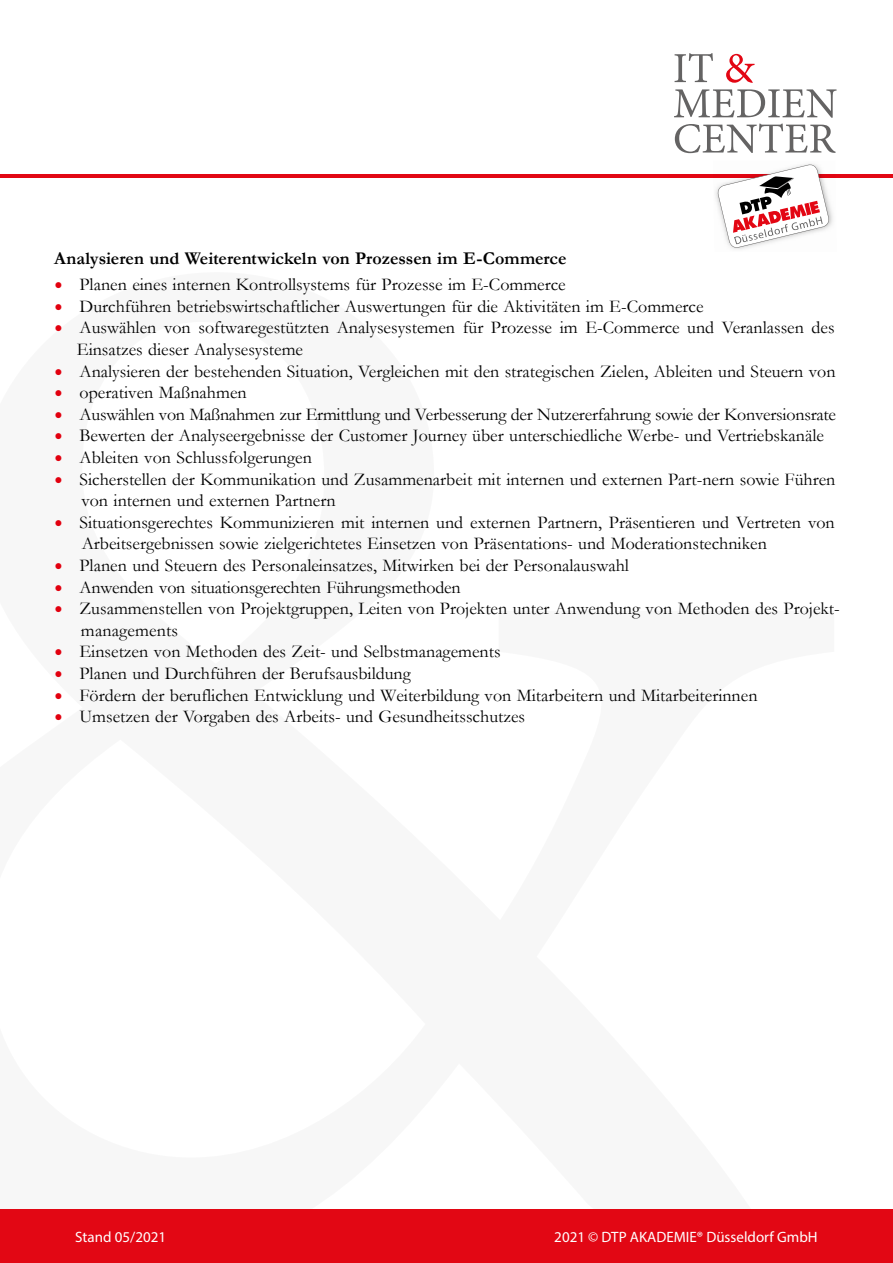
<style>
.page{position:relative;width:893px;height:1263px;background:#fff}
.page>*{position:absolute;margin:0;border:0;box-sizing:border-box;transform-origin:0 0}
.t1{font:18px/21.6px "Garamond";color:#000}
.t2{font:700 18px "Garamond";color:#000}
.t3{font:15px "Myriad Pro";color:#fff}
.s1{font-family:"Minion Pro";font-size:22.5px;color:#e2000f}
</style>
<div class="page">
<hr style="left:0;top:174px;width:893px;height:4px;background:#e20714">
<svg style="left:675px;top:124px;width:161px;height:29px"></svg>
<svg style="left:674px;top:89px;width:162px;height:29px"></svg>
<svg style="left:726px;top:54px;width:28px;height:29px"></svg>
<svg style="left:675px;top:53px;width:38px;height:29px"></svg>
<img style="left:715px;top:192px;width:118px;height:34px">
<svg style="left:716px;top:164px;width:114px;height:85px"></svg>
<div style="left:0;top:1210px;width:893px;height:53px;background:#e20714"></div>
<p class="t2" style="left:54px;top:246px;width:514px">Analysieren und Weiterentwickeln von Prozessen im E-Commerce</p>
<p class="t1" style="left:54px;top:273px;width:513px"><span class="s1">•</span> Planen eines internen Kontrollsystems für Prozesse im E-Commerce</p>
<p class="t1" style="left:54px;top:295px;width:651px"><span class="s1">•</span> Durchführen betriebswirtschaftlicher Auswertungen für die Aktivitäten im E-Commerce</p>
<p class="t1" style="left:77px;top:316px;width:759px;text-indent:-23px"><span class="s1">•</span> Auswählen von softwaregestützten Analysesystemen für Prozesse im E-Commerce und Veranlassen des<br>Einsatzes dieser Analysesysteme</p>
<p class="t1" style="left:54px;top:360px;width:783px"><span class="s1">•</span> Analysieren der bestehenden Situation, Vergleichen mit den strategischen Zielen, Ableiten und Steuern von</p>
<p class="t1" style="left:54px;top:381px;width:194px"><span class="s1">•</span> operativen Maßnahmen</p>
<p class="t1" style="left:54px;top:403px;width:783px"><span class="s1">•</span> Auswählen von Maßnahmen zur Ermittlung und Verbesserung der Nutzererfahrung sowie der Konversionsrate</p>
<p class="t1" style="left:54px;top:424px;width:771px"><span class="s1">•</span> Bewerten der Analyseergebnisse der Customer Journey über unterschiedliche Werbe- und Vertriebskanäle</p>
<p class="t1" style="left:54px;top:446px;width:259px"><span class="s1">•</span> Ableiten von Schlussfolgerungen</p>
<p class="t1" style="left:81px;top:468px;width:756px;text-indent:-27px"><span class="s1">•</span> Sicherstellen der Kommunikation und Zusammenarbeit mit internen und externen Part-nern sowie Führen von internen und externen Partnern</p>
<p class="t1" style="left:82px;top:511px;width:755px;text-indent:-28px"><span class="s1">•</span> Situationsgerechtes Kommunizieren mit internen und externen Partnern, Präsentieren und Vertreten von<br>Arbeitsergebnissen sowie zielgerichtetes Einsetzen von Präsentations- und Moderationstechniken</p>
<p class="t1" style="left:54px;top:554px;width:576px"><span class="s1">•</span> Planen und Steuern des Personaleinsatzes, Mitwirken bei der Personalauswahl</p>
<p class="t1" style="left:54px;top:576px;width:408px"><span class="s1">•</span> Anwenden von situationsgerechten Führungsmethoden</p>
<p class="t1" style="left:81px;top:597px;width:760px;text-indent:-27px"><span class="s1">•</span> Zusammenstellen von Projektgruppen, Leiten von Projekten unter Anwendung von Methoden des Projekt&shy;managements</p>
<p class="t1" style="left:54px;top:640px;width:448px"><span class="s1">•</span> Einsetzen von Methoden des Zeit- und Selbstmanagements</p>
<p class="t1" style="left:54px;top:662px;width:358px"><span class="s1">•</span> Planen und Durchführen der Berufsausbildung</p>
<p class="t1" style="left:54px;top:684px;width:705px"><span class="s1">•</span> Fördern der beruflichen Entwicklung und Weiterbildung von Mitarbeitern und Mitarbeiterinnen</p>
<p class="t1" style="left:54px;top:705px;width:473px"><span class="s1">•</span> Umsetzen der Vorgaben des Arbeits- und Gesundheitsschutzes</p>
<p class="t3" style="left:75px;top:1227px;width:92px">Stand 05/2021</p>
<p class="t3" style="left:554px;top:1227px;width:265px">2021 © DTP AKADEMIE® Düsseldorf GmbH</p>
</div>
